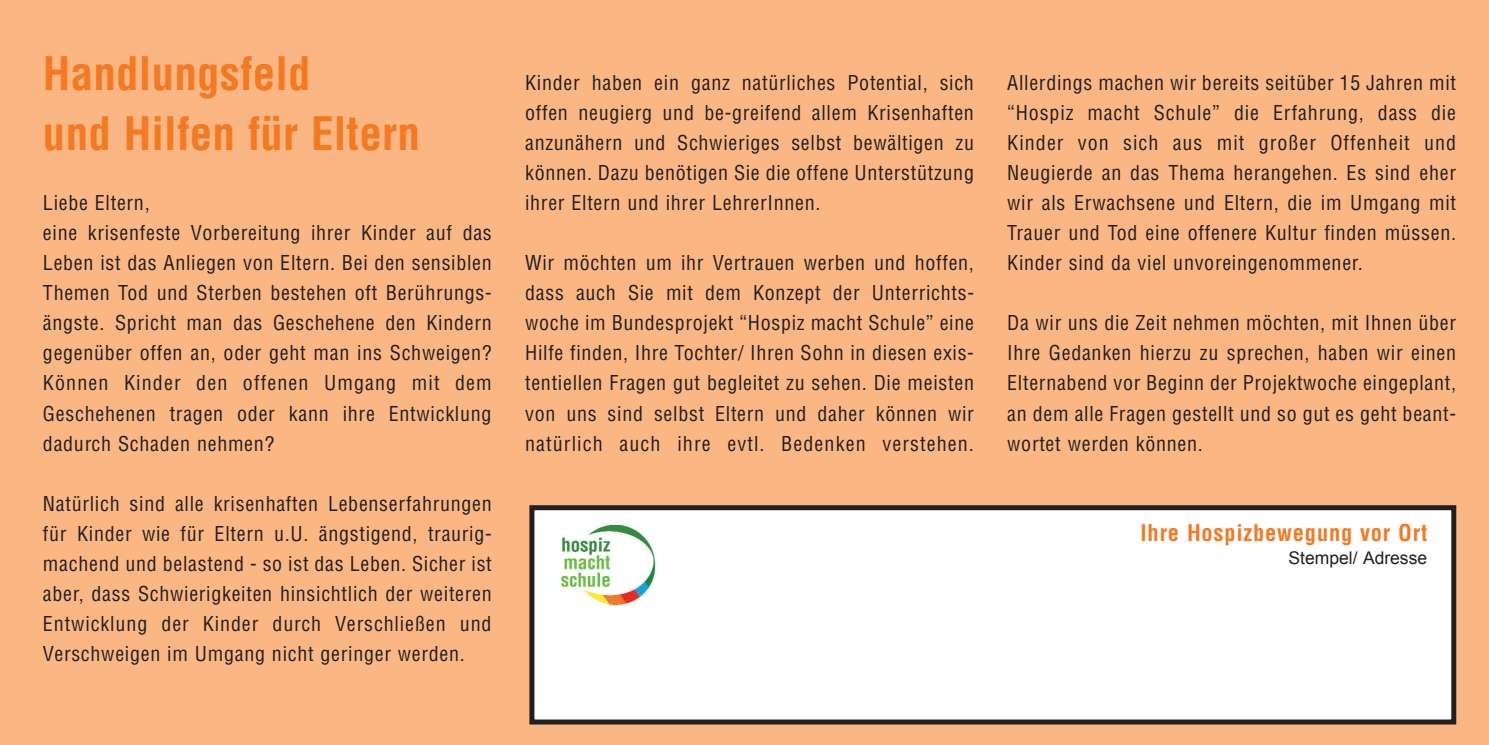
<style>
.page{position:relative;width:1489px;height:745px;background:#fff}
.page>*{position:absolute;margin:0;border:0;box-sizing:border-box;transform-origin:0 0}
.t1{font:700 condensed 45px/60px "Helvetica LT Std";letter-spacing:.005em;color:#f47921}
.t2{font:700 condensed 22.5px "Helvetica LT Std";letter-spacing:.035em;color:#f47921}
.t3{font:condensed 20px/30px "Helvetica LT Std";letter-spacing:.035em;color:#231f20;text-align:justify}
.t4{font:17.5px "Arial";color:#231f20}
</style>
<div class="page">
<img style="left:1488px;top:70px;width:1px;height:233px">
<div style="left:0;top:0;width:1488px;height:744px;background:#fab783"></div>
<div style="left:532px;top:507px;width:921px;height:214px;background:#fff"></div>
<div style="left:529px;top:505px;width:926px;height:219px;border:5px solid #231f20"></div>
<img style="left:560px;top:523px;width:96px;height:82px">
<h1 class="t1" style="left:43px;top:43px;width:378px">Handlungsfeld<br>und Hilfen für Eltern</h1>
<p class="t3" style="left:43px;top:188px;width:450px;text-align:left">Liebe Eltern,<br>eine krisenfeste Vorbereitung ihrer Kinder auf das Leben ist das Anliegen von Eltern. Bei den sensiblen Themen Tod und Sterben bestehen oft Berührungs&shy;ängste. Spricht man das Geschehene den Kindern gegenüber offen an, oder geht man ins Schweigen?<br>Können Kinder den offenen Umgang mit dem Geschehenen tragen oder kann ihre Entwicklung dadurch Schaden nehmen?</p>
<p class="t3" style="left:43px;top:488px;width:450px">Natürlich sind alle krisenhaften Lebenserfahrungen für Kinder wie für Eltern u.U. ängstigend, traurig&shy;machend und belastend - so ist das Leben. Sicher ist aber, dass Schwierigkeiten hinsichtlich der weiteren Entwicklung der Kinder durch Verschließen und Verschweigen im Umgang nicht geringer werden.</p>
<p class="t3" style="left:525px;top:68px;width:450px">Kinder haben ein ganz natürliches Potential, sich offen neugierg und be-greifend allem Krisenhaften anzunähern und Schwieriges selbst bewältigen zu können. Dazu benötigen Sie die offene Unterstützung ihrer Eltern und ihrer LehrerInnen.</p>
<p class="t3" style="left:525px;top:248px;width:450px">Wir möchten um ihr Vertrauen werben und hoffen, dass auch Sie mit dem Konzept der Unterrichts&shy;woche im Bundesprojekt “Hospiz macht Schule” eine Hilfe finden, Ihre Tochter/ Ihren Sohn in diesen exis&shy;tentiellen Fragen gut begleitet zu sehen. Die meisten von uns sind selbst Eltern und daher können wir natürlich auch ihre evtl. Bedenken verstehen.</p>
<p class="t3" style="left:1007px;top:68px;width:450px">Allerdings machen wir bereits seitüber 15 Jahren mit “Hospiz macht Schule” die Erfahrung, dass die Kinder von sich aus mit großer Offenheit und Neugierde an das Thema herangehen. Es sind eher wir als Erwachsene und Eltern, die im Umgang mit Trauer und Tod eine offenere Kultur finden müssen.<br>Kinder sind da viel unvoreingenommener.</p>
<p class="t3" style="left:1007px;top:308px;width:450px">Da wir uns die Zeit nehmen möchten, mit Ihnen über Ihre Gedanken hierzu zu sprechen, haben wir einen Elternabend vor Beginn der Projektwoche eingeplant, an dem alle Fragen gestellt und so gut es geht beant&shy;wortet werden können.</p>
<p class="t2" style="left:1140px;top:518px;width:288px">Ihre Hospizbewegung vor Ort</p>
<p class="t4" style="left:1288px;top:545px;width:140px">Stempel/ Adresse</p>
</div>
